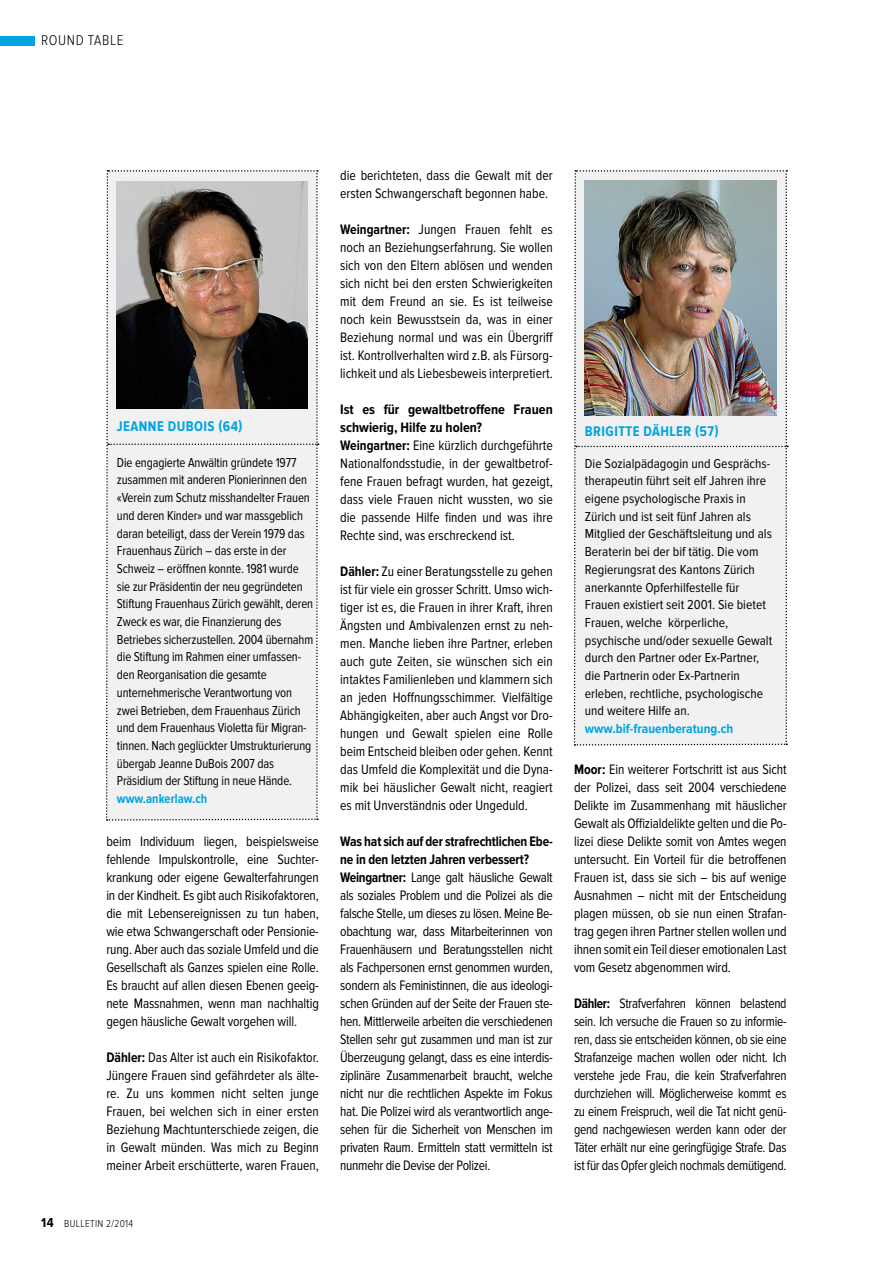
<style>
.page{position:relative;width:893px;height:1263px;background:#fff}
.page>*{position:absolute;margin:0;border:0;box-sizing:border-box;transform-origin:0 0}
.t1{font:300 14.7px "Proxima Nova Cond";letter-spacing:.04em;color:#000}
.t2{font:700 14.55px "Proxima Nova Cond";letter-spacing:.03em;color:#00a4e0}
.t3{font:14.25px/18px "Proxima Nova Cond";letter-spacing:-.02em;color:#000;text-align:justify;scale:.96 1}
.t4{font:14.25px/18px "Proxima Nova Cond";letter-spacing:-.02em;color:#000;scale:.95 1}
.t5{font:14.25px/18px "Proxima Nova Cond";letter-spacing:-.02em;color:#000;text-align:justify;scale:.93 1}
.t6{font:14.25px/18px "Proxima Nova Cond";color:#000;scale:.96 1}
.t7{font:13.5px/17.7px "Proxima Nova Cond";letter-spacing:-.01em;color:#000;scale:.95 1}
.t8{font:13.5px/17.7px "Proxima Nova Cond";letter-spacing:-.01em;color:#000}
.t9{font:700 13.5px "Proxima Nova Cond";color:#00a4e0}
.t10{font:700 13.5px "Proxima Nova Cond";color:#00a4e0;scale:.95 1}
.t11{font:300 10.5px "Proxima Nova Cond";letter-spacing:.03em;color:#000}
.s1{font-weight:700}
.s2{font-weight:700;font-size:13.5px}
</style>
<div class="page">
<div style="left:0;top:36px;width:34px;height:9px;background:#00a4e0"></div>
<img style="left:573px;top:170px;width:215px;height:576px">
<svg style="left:106px;top:170px;width:213px;height:651px"></svg>
<p class="t1" style="left:41px;top:32px;width:84px">ROUND TABLE</p>
<p class="t2" style="left:117px;top:418px;width:127px">Jeanne duboiS (64)</p>
<p class="t7" style="left:117px;top:454px;width:208px">Die engagierte Anwältin gründete 1977 zusammen mit anderen Pionierinnen den «Verein zum Schutz misshandelter Frauen und deren Kinder» und war massgeblich daran beteiligt, dass der Verein 1979 das Frauenhaus Zürich – das erste in der Schweiz – eröffnen konnte. 1981 wurde sie zur Präsidentin der neu gegründeten Stiftung Frauenhaus Zürich gewählt, deren Zweck es war, die Finanzierung des Betriebes sicherzustellen. 2004 übernahm die Stiftung im Rahmen einer umfassen&shy;den Reorganisation die gesamte unternehmerische Verantwortung von zwei Betrieben, dem Frauenhaus Zürich und dem Frauenhaus Violetta für Migran&shy;tinnen. Nach geglückter Umstrukturierung übergab Jeanne DuBois 2007 das Präsidium der Stiftung in neue Hände.</p>
<p class="t10" style="left:117px;top:791px;width:97px">www.ankerlaw.ch</p>
<p class="t3" style="left:106px;top:833px;width:223px">beim Individuum liegen, beispielsweise fehlende Impulskontrolle, eine Suchter&shy;krankung oder eigene Gewalterfahrungen in der Kindheit. Es gibt auch Risikofaktoren, die mit Lebensereignissen zu tun haben, wie etwa Schwangerschaft oder Pensionie&shy;rung. Aber auch das soziale Umfeld und die Gesellschaft als Ganzes spielen eine Rolle.<br>Es braucht auf allen diesen Ebenen geeig&shy;nete Massnahmen, wenn man nachhaltig gegen häusliche Gewalt vorgehen will.</p>
<p class="t3" style="left:106px;top:1049px;width:223px"><span class="s1">dähler:</span> Das Alter ist auch ein Risikofaktor.<br>Jüngere Frauen sind gefährdeter als älte&shy;re. Zu uns kommen nicht selten junge Frauen, bei welchen sich in einer ersten Beziehung Machtunterschiede zeigen, die in Gewalt münden. Was mich zu Beginn meiner Arbeit erschütterte, waren Frauen,</p>
<p class="t11" style="left:41px;top:1218px;width:94px"><span class="s2">14</span> BULLETIN 2/2014</p>
<p class="t6" style="left:340px;top:167px;width:223px">die berichteten, dass die Gewalt mit der ersten Schwangerschaft begonnen habe.</p>
<p class="t3" style="left:340px;top:221px;width:223px"><span class="s1">weingartner:</span> Jungen Frauen fehlt es noch an Beziehungserfahrung. Sie wollen sich von den Eltern ablösen und wenden sich nicht bei den ersten Schwierigkeiten mit dem Freund an sie. Es ist teilweise noch kein Bewusstsein da, was in einer Beziehung normal und was ein Übergriff ist. Kontrollverhalten wird z.B. als Fürsorg&shy;lichkeit und als Liebesbeweis interpretiert.</p>
<p class="t6" style="left:340px;top:401px;width:223px"><span class="s1">ist es für gewaltbetroffene Frauen schwierig, hilfe zu holen? weingartner:</span> Eine kürzlich durchgeführte Nationalfondsstudie, in der gewaltbetrof&shy;fene Frauen befragt wurden, hat gezeigt, dass viele Frauen nicht wussten, wo sie die passende Hilfe finden und was ihre Rechte sind, was erschreckend ist.</p>
<p class="t3" style="left:340px;top:563px;width:223px"><span class="s1">dähler:</span> Zu einer Beratungsstelle zu gehen ist für viele ein grosser Schritt. Umso wich&shy;tiger ist es, die Frauen in ihrer Kraft, ihren Ängsten und Ambivalenzen ernst zu neh&shy;men. Manche lieben ihre Partner, erleben auch gute Zeiten, sie wünschen sich ein intaktes Familienleben und klammern sich an jeden Hoffnungsschimmer. Vielfältige Abhängigkeiten, aber auch Angst vor Dro&shy;hungen und Gewalt spielen eine Rolle beim Entscheid bleiben oder gehen. Kennt das Umfeld die Komplexität und die Dyna&shy;mik bei häuslicher Gewalt nicht, reagiert es mit Unverständnis oder Ungeduld.</p>
<p class="t4" style="left:340px;top:833px;width:225px"><span class="s1">was hat sich auf der strafrechtlichen ebe&shy;ne in den letzten Jahren verbessert? weingartner:</span> Lange galt häusliche Gewalt als soziales Problem und die Polizei als die falsche Stelle, um dieses zu lösen. Meine Be&shy;obachtung war, dass Mitarbeiterinnen von Frauenhäusern und Beratungsstellen nicht als Fachpersonen ernst genommen wurden, sondern als Feministinnen, die aus ideologi&shy;schen Gründen auf der Seite der Frauen ste&shy;hen. Mittlerweile arbeiten die verschiedenen Stellen sehr gut zusammen und man ist zur Überzeugung gelangt, dass es eine interdis&shy;ziplinäre Zusammenarbeit braucht, welche nicht nur die rechtlichen Aspekte im Fokus hat. Die Polizei wird als verantwortlich ange&shy;sehen für die Sicherheit von Menschen im privaten Raum. Ermitteln statt vermitteln ist nunmehr die Devise der Polizei.</p>
<p class="t2" style="left:585px;top:423px;width:135px">briGitte dähler (57)</p>
<p class="t8" style="left:585px;top:455px;width:189px">Die Sozialpädagogin und Gesprächs&shy;therapeutin führt seit elf Jahren ihre eigene psychologische Praxis in Zürich und ist seit fünf Jahren als Mitglied der Geschäftsleitung und als Beraterin bei der bif tätig. Die vom Regierungsrat des Kantons Zürich anerkannte Opferhilfestelle für Frauen existiert seit 2001. Sie bietet Frauen, welche körperliche, psychische und/oder sexuelle Gewalt durch den Partner oder Ex-Partner, die Partnerin oder Ex-Partnerin erleben, rechtliche, psychologische und weitere Hilfe an.</p>
<p class="t9" style="left:585px;top:721px;width:150px">www.bif-frauenberatung.ch</p>
<p class="t3" style="left:574px;top:761px;width:223px"><span class="s1">moor:</span> Ein weiterer Fortschritt ist aus Sicht der Polizei, dass seit 2004 verschiedene Delikte im Zusammenhang mit häuslicher Gewalt als Offizialdelikte gelten und die Po&shy;lizei diese Delikte somit von Amtes wegen untersucht. Ein Vorteil für die betroffenen Frauen ist, dass sie sich – bis auf wenige Ausnahmen – nicht mit der Entscheidung plagen müssen, ob sie nun einen Strafan&shy;trag gegen ihren Partner stellen wollen und ihnen somit ein Teil dieser emotionalen Last vom Gesetz abgenommen wird.</p>
<p class="t5" style="left:574px;top:995px;width:230px"><span class="s1">dähler:</span> Strafverfahren können belastend sein. Ich versuche die Frauen so zu informie&shy;ren, dass sie entscheiden können, ob sie eine Strafanzeige machen wollen oder nicht. Ich verstehe jede Frau, die kein Strafverfahren durchziehen will. Möglicherweise kommt es zu einem Freispruch, weil die Tat nicht genü&shy;gend nachgewiesen werden kann oder der Täter erhält nur eine geringfügige Strafe. Das ist für das Opfer gleich nochmals demütigend.</p>
</div>
